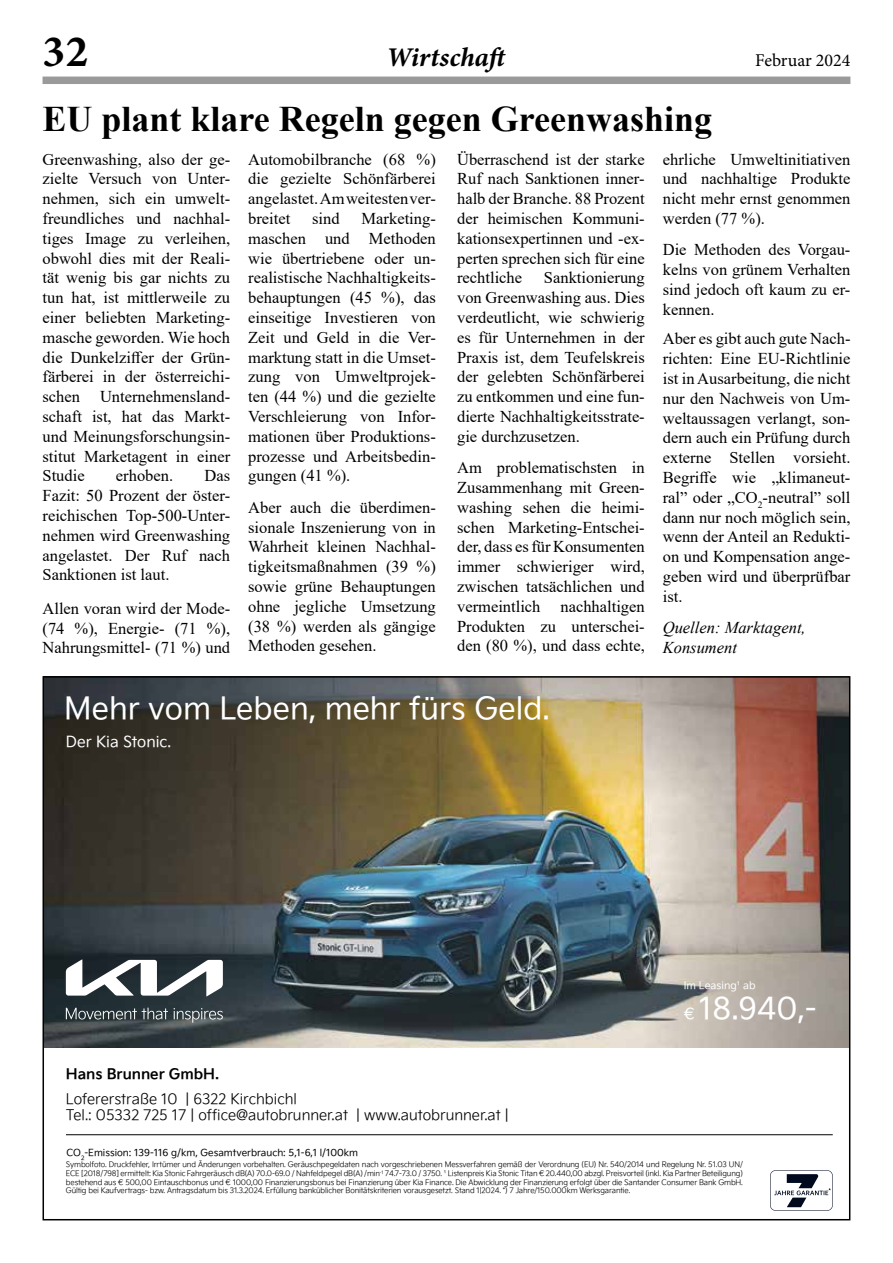
<style>
.page{position:relative;width:893px;height:1263px;background:#fff}
.page>*{position:absolute;margin:0;border:0;box-sizing:border-box;transform-origin:0 0}
.t1{font:45px "Minion Variable Concept";color:#000}
.t2{font:700 36px "Times New Roman";color:#000}
.t3{font:30.3px "Kia Signature OTF Regular";color:#fff}
.t4{font:italic 27px "Minion Variable Concept";color:#000}
.t5{font:18px "Minion Pro";color:#000}
.t6{font:16.5px/19.8px "Times New Roman";color:#000;text-align:justify}
.t7{font:italic 16.5px/19.8px "Times New Roman";color:#000}
.t8{font:15.15px "Kia Signature OTF Regular";color:#fff}
.t9{font:14.55px/16.5px "Kia Signature OTF Light";color:#000}
.t10{font:14.55px "Kia Signature OTF Bold";color:#000}
.t11{font:10.35px "Kia Signature OTF Regular";color:#fff}
.t12{font:9.6px "Kia Signature OTF Regular";color:#000}
.t13{font:7.65px/8.7px "Kia Signature OTF Light";letter-spacing:-.02em;color:#000;text-align:justify}
.s1{font-size:15.15px}
</style>
<div class="page">
<div style="left:43px;top:77px;width:807px;height:7px;background:#9a9a9a"></div>
<img style="left:46px;top:679px;width:801px;height:368px">
<svg style="left:66px;top:959px;width:157px;height:37px"></svg>
<svg style="left:66px;top:1008px;width:102px;height:11px"></svg>
<svg style="left:174px;top:1008px;width:49px;height:15px"></svg>
<hr style="left:66px;top:1134px;width:767px;height:1px;background:#000">
<svg style="left:770px;top:1170px;width:63px;height:41px"></svg>
<h1 class="t1" style="left:43px;top:20px;width:47px">32</h1>
<h3 class="t4" style="left:388px;top:39px;width:124px">Wirtschaft</h3>
<p class="t5" style="left:755px;top:48px;width:97px">Februar 2024</p>
<h2 class="t2" style="left:43px;top:93px;width:671px">EU plant klare Regeln gegen Greenwashing</h2>
<p class="t6" style="left:43px;top:149px;width:189px">Greenwashing, also der ge&shy;zielte Versuch von Unter&shy;nehmen, sich ein umwelt&shy;freundliches und nachhal&shy;tiges Image zu verleihen, obwohl dies mit der Reali&shy;tät wenig bis gar nichts zu tun hat, ist mittlerweile zu einer beliebten Marketing&shy;masche geworden. Wie hoch die Dunkelziffer der Grün&shy;färberei in der österreichi&shy;schen Unternehmensland&shy;schaft ist, hat das Markt&shy;und Meinungsforschungsin&shy;stitut Marketagent in einer Studie</p>
<p class="t6" style="left:116px;top:465px;width:59px">erhoben.</p>
<p class="t6" style="left:43px;top:465px;width:189px;text-indent:162px">Das Fazit: 50 Prozent der öster&shy;reichischen Top-500-Unter&shy;nehmen wird Greenwashing angelastet. Der Ruf nach Sanktionen ist laut.</p>
<p class="t6" style="left:43px;top:598px;width:189px">Allen voran wird der Mode-(74 %), Energie- (71 %), Nahrungsmittel- (71 %) und</p>
<p class="t6" style="left:248px;top:149px;width:189px">Automobilbranche (68 %) die gezielte Schönfärberei angelastet. Am weitesten ver&shy;breitet</p>
<p class="t6" style="left:248px;top:208px;width:189px;text-indent:113px">Marketing&shy;maschen und Methoden wie übertriebene oder un&shy;realistische Nachhaltigkeits&shy;behauptungen (45 %), das einseitige Investieren von Zeit und Geld in die Ver&shy;marktung statt in die Umset&shy;zung von Umweltprojek&shy;ten (44 %) und die gezielte Verschleierung von Infor&shy;mationen über Produktions&shy;prozesse und Arbeitsbedin&shy;gungen (41 %).</p>
<p class="t6" style="left:248px;top:497px;width:189px">Aber auch die überdimen&shy;sionale Inszenierung von in Wahrheit kleinen Nachhal&shy;tigkeitsmaßnahmen (39 %) sowie grüne Behauptungen ohne jegliche Umsetzung (38 %) werden als gängige Methoden gesehen.</p>
<p class="t6" style="left:312px;top:208px;width:29px">sind</p>
<p class="t6" style="left:457px;top:149px;width:189px">Überraschend ist der starke Ruf nach Sanktionen inner&shy;halb der Branche. 88 Prozent der heimischen Kommuni&shy;kationsexpertinnen und -ex&shy;perten sprechen sich für eine rechtliche</p>
<p class="t6" style="left:457px;top:267px;width:189px;text-indent:87px">Sanktionierung von Greenwashing aus. Dies verdeutlicht, wie schwierig es für Unternehmen in der Praxis ist, dem Teufelskreis der gelebten Schönfärberei zu entkommen und eine fun&shy;dierte Nachhaltigkeitsstrate&shy;gie durchzusetzen.</p>
<p class="t6" style="left:457px;top:457px;width:189px">Am problematischsten in Zusammenhang mit Green&shy;washing sehen die heimi&shy;schen Marketing-Entschei&shy;der, dass es für Konsumenten immer schwieriger wird, zwischen tatsächlichen und vermeintlich nachhaltigen Produkten zu unterschei&shy;den (80 %), und dass echte,</p>
<h3 class="t3" style="left:64px;top:686px;width:487px">Mehr vom Leben, mehr fürs Geld.</h3>
<p class="t8" style="left:66px;top:730px;width:107px">Der Kia Stonic.</p>
<p class="t6" style="left:663px;top:149px;width:189px">ehrliche Umweltinitiativen und nachhaltige Produkte nicht mehr ernst genommen werden (77 %).</p>
<p class="t6" style="left:663px;top:239px;width:189px">Die Methoden des Vorgau&shy;kelns von grünem Verhalten sind jedoch oft kaum zu er&shy;kennen.</p>
<p class="t6" style="left:663px;top:328px;width:189px">Aber es gibt auch gute Nach&shy;richten: Eine EU-Richtlinie ist in Ausarbeitung, die nicht nur den Nachweis von Um&shy;weltaussagen verlangt, son&shy;dern auch ein Prüfung durch externe Stellen vorsieht.<br>Begriffe wie „klimaneut&shy;ral” oder „CO<sub>2</sub>-neutral” soll dann nur noch möglich sein, wenn der Anteil an Redukti&shy;on und Kompensation ange&shy;geben wird und überprüfbar ist.</p>
<p class="t7" style="left:663px;top:617px;width:144px">Quellen: Marktagent,<br>Konsument</p>
<p class="t11" style="left:684px;top:977px;width:73px">Im Leasing¹ ab</p>
<h3 class="t3" style="left:684px;top:986px;width:135px"><span class="s1">€</span> 18.940,-</h3>
<p class="t10" style="left:66px;top:1063px;width:155px">Hans Brunner GmbH.</p>
<p class="t9" style="left:66px;top:1090px;width:444px">Lofererstraße 10 | 6322 Kirchbichl<br>Tel.: 05332 725 17 | office@autobrunner.at | www.autobrunner.at |</p>
<p class="t12" style="left:66px;top:1146px;width:293px">CO<sub>2</sub>-Emission: 139-116 g/km, Gesamtverbrauch: 5,1-6,1 l/100km</p>
<p class="t13" style="left:66px;top:1160px;width:678px">Symbolfoto. Druckfehler, Irrtümer und Änderungen vorbehalten. Geräuschpegeldaten nach vorgeschriebenen Messverfahren gemäß der Verordnung (EU) Nr. 540/2014 und Regelung Nr. 51.03 UN/ ECE [2018/798] ermittelt: Kia Stonic Fahrgeräusch dB(A) 70.0-69.0 / Nahfeldpegel dB(A) /min<sup>-1</sup> 74.7-73.0 / 3750. ¹ Listenpreis Kia Stonic Titan € 20.440,00 abzgl. Preisvorteil (inkl. Kia Partner Beteiligung) bestehend aus € 500,00 Eintauschbonus und € 1000,00 Finanzierungsbonus bei Finanzierung über Kia Finance. Die Abwicklung der Finanzierung erfolgt über die Santander Consumer Bank GmbH.<br>Gültig bei Kaufvertrags- bzw. Antragsdatum bis 31.3.2024. Erfüllung banküblicher Bonitätskriterien vorausgesetzt. Stand 1|2024. *) 7 Jahre/150.000km Werksgarantie.</p>
</div>
